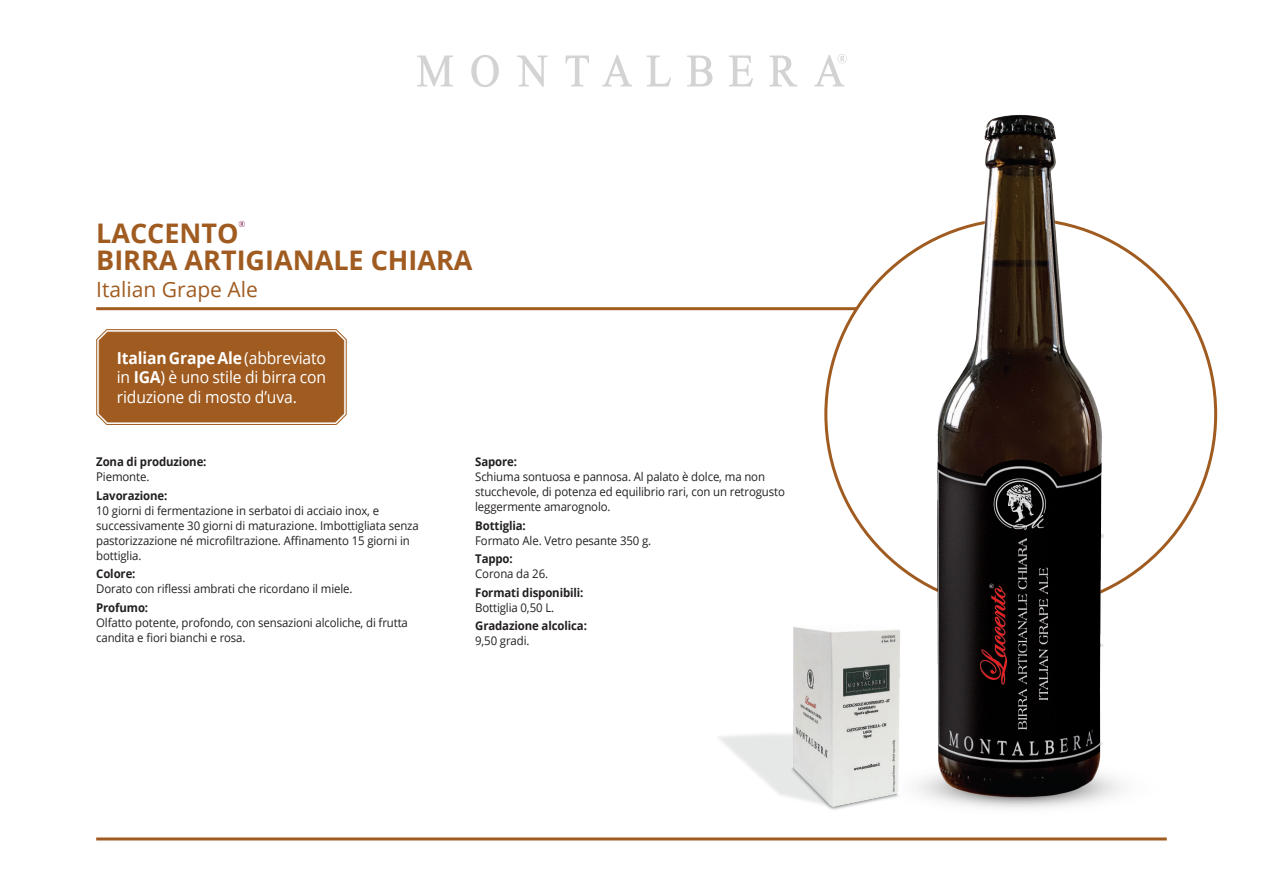
<style>
.page{position:relative;width:1263px;height:893px;background:#fff}
.page>*{position:absolute;margin:0;border:0;box-sizing:border-box;transform-origin:0 0}
.t1{font:700 27px/27px "Open Sans";color:#a05b20}
.t2{font:21px "Open Sans";color:#a05b20}
.t3{font:16.5px/19.8px "Open Sans";letter-spacing:-.01em;color:#fff;text-align:justify;scale:.95 1}
.t4{font:12px/15px "Open Sans";letter-spacing:-.01em;color:#231f20;scale:.95 1}
.t5{font:700 12px "Open Sans";letter-spacing:-.01em;color:#231f20;scale:.95 1}
.s1{font-weight:700}
</style>
<div class="page">
<hr style="left:96px;top:837px;width:1071px;height:3px;background:#a05b20">
<hr style="left:96px;top:307px;width:760px;height:3px;background:#a05b20">
<svg style="left:239px;top:221px;width:6px;height:6px"></svg>
<img style="left:877px;top:114px;width:291px;height:727px">
<svg style="left:814px;top:54px;width:33px;height:32px"></svg>
<svg style="left:417px;top:55px;width:36px;height:31px"></svg>
<svg style="left:769px;top:55px;width:28px;height:31px"></svg>
<svg style="left:517px;top:55px;width:31px;height:32px"></svg>
<svg style="left:565px;top:55px;width:24px;height:31px"></svg>
<svg style="left:602px;top:55px;width:30px;height:31px"></svg>
<svg style="left:647px;top:55px;width:24px;height:31px"></svg>
<svg style="left:687px;top:55px;width:25px;height:31px"></svg>
<svg style="left:729px;top:55px;width:24px;height:31px"></svg>
<svg style="left:471px;top:55px;width:28px;height:32px"></svg>
<img style="left:719px;top:610px;width:244px;height:213px">
<svg style="left:96px;top:329px;width:251px;height:96px;background:#a4632b"></svg>
<h1 class="t1" style="left:96px;top:219px;width:378px">LACCENTO<br>BIRRA ARTIGIANALE CHIARA</h1>
<h2 class="t2" style="left:96px;top:275px;width:163px">Italian Grape Ale</h2>
<h3 class="t3" style="left:117px;top:347px;width:222px"><span class="s1">Italian Grape Ale</span> (abbreviato in <span class="s1">IGA</span>) è uno stile di birra con riduzione di mosto d’uva.</h3>
<p class="t5" style="left:96px;top:453px;width:118px">Zona di produzione:</p>
<p class="t4" style="left:96px;top:469px;width:57px">Piemonte.</p>
<p class="t5" style="left:96px;top:487px;width:76px">Lavorazione:</p>
<p class="t4" style="left:96px;top:502px;width:341px">10 giorni di fermentazione in serbatoi di acciaio inox, e successivamente 30 giorni di maturazione. Imbottigliata senza pastorizzazione né microfiltrazione. Affinamento 15 giorni in bottiglia.</p>
<p class="t5" style="left:96px;top:565px;width:43px">Colore:</p>
<p class="t4" style="left:96px;top:581px;width:271px">Dorato con riflessi ambrati che ricordano il miele.</p>
<p class="t5" style="left:96px;top:599px;width:56px">Profumo:</p>
<p class="t4" style="left:96px;top:614px;width:330px">Olfatto potente, profondo, con sensazioni alcoliche, di frutta candita e fiori bianchi e rosa.</p>
<p class="t5" style="left:475px;top:453px;width:46px">Sapore:</p>
<p class="t4" style="left:475px;top:469px;width:328px">Schiuma sontuosa e pannosa. Al palato è dolce, ma non stucchevole, di potenza ed equilibrio rari, con un retrogusto leggermente amarognolo.</p>
<p class="t5" style="left:475px;top:517px;width:55px">Bottiglia:</p>
<p class="t4" style="left:475px;top:532px;width:187px">Formato Ale. Vetro pesante 350 g.</p>
<p class="t5" style="left:475px;top:550px;width:41px">Tappo:</p>
<p class="t4" style="left:475px;top:566px;width:78px">Corona da 26.</p>
<p class="t5" style="left:475px;top:584px;width:115px">Formati disponibili:</p>
<p class="t4" style="left:475px;top:599px;width:85px">Bottiglia 0,50 L.</p>
<p class="t5" style="left:475px;top:617px;width:119px">Gradazione alcolica:</p>
<p class="t4" style="left:475px;top:633px;width:59px">9,50 gradi.</p>
</div>
